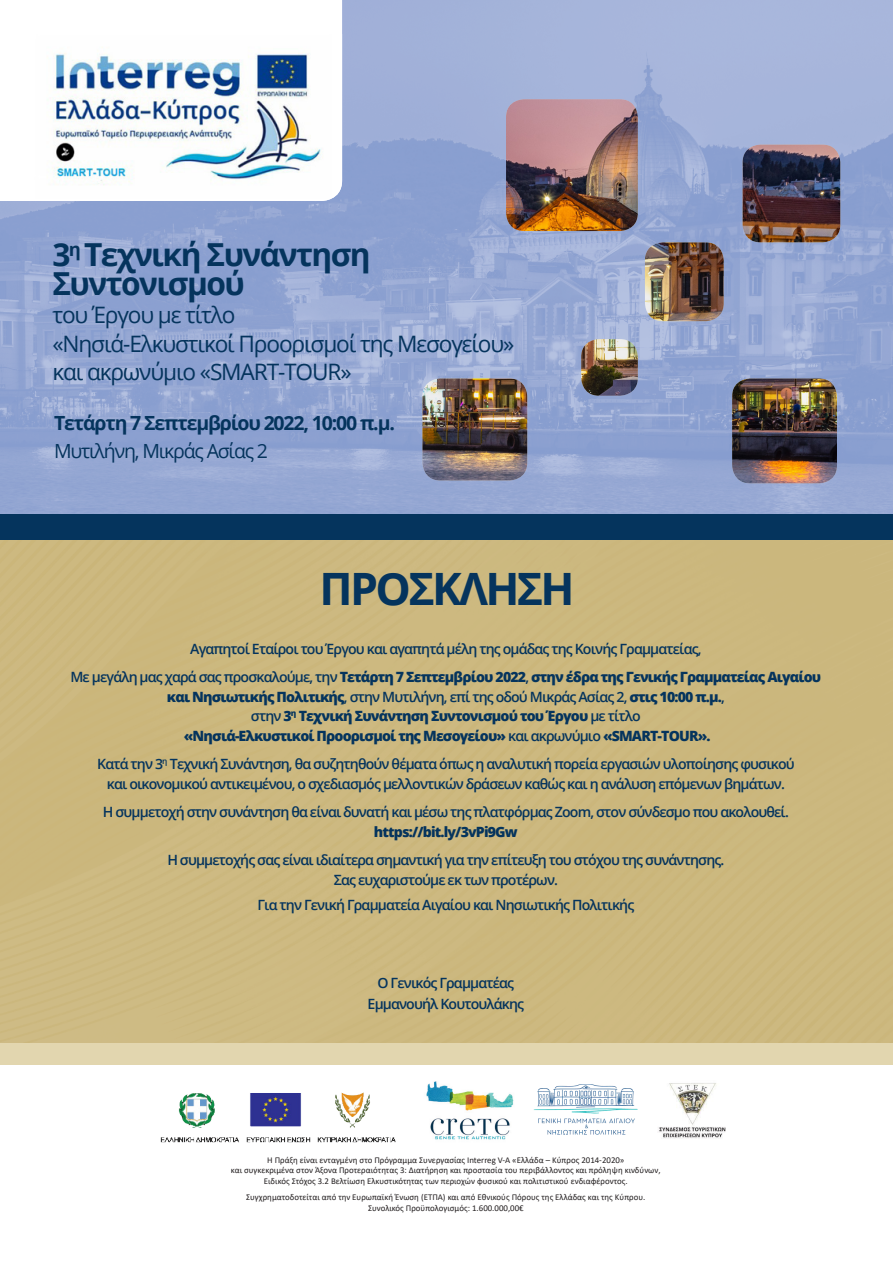
<style>
.page{position:relative;width:893px;height:1263px;background:#fff}
.page>*{position:absolute;margin:0;border:0;box-sizing:border-box;transform-origin:0 0}
.t1{font:700 44.55px "Open Sans";letter-spacing:-.06em;color:#05345d}
.t2{font:700 31.65px/28.5px "Open Sans";letter-spacing:-.05em;color:#05345d}
.t3{font:22.65px "Open Sans";letter-spacing:-.05em;color:#05345d}
.t4{font:700 19.5px "Open Sans";letter-spacing:-.06em;color:#05345d}
.t5{font:19.5px "Open Sans";letter-spacing:-.06em;color:#05345d}
.t6{font:600 14.1px "Open Sans";letter-spacing:-.06em;color:#05345d}
.t7{font:800 14.1px "Open Sans";letter-spacing:-.06em;color:#05345d}
.t8{font:8.85px "Calibri";color:#231f20}
.s1{font-weight:600}
.s2{font-weight:800}
</style>
<div class="page">
<img style="left:0;top:0;width:893px;height:514px">
<svg style="left:0;top:0;width:342px;height:201px"></svg>
<img style="left:34px;top:34px;width:308px;height:167px">
<img style="left:426px;top:1081px;width:88px;height:59px">
<img style="left:533px;top:1084px;width:105px;height:51px">
<img style="left:658px;top:1083px;width:68px;height:56px">
<img style="left:422px;top:99px;width:418px;height:384px">
<div style="left:0;top:1043px;width:893px;height:21px;background:#e2d6af"></div>
<div style="left:0;top:514px;width:893px;height:26px;background:#05345d"></div>
<img style="left:160px;top:1092px;width:236px;height:51px">
<p class="t2" style="left:52px;top:240px;width:320px">3<sup>η</sup> Τεχνική Συνάντηση<br>Συντονισμού</p>
<p class="t3" style="left:52px;top:300px;width:185px">του Έργου με τίτλο</p>
<p class="t3" style="left:52px;top:328px;width:463px">«Νησιά-Ελκυστικοί Προορισμοί της Μεσογείου»</p>
<p class="t3" style="left:52px;top:357px;width:301px">και ακρωνύμιο «SMART-TOUR»</p>
<p class="t4" style="left:54px;top:409px;width:342px">Τετάρτη 7 Σεπτεμβρίου 2022, 10:00 π.μ.</p>
<p class="t5" style="left:54px;top:438px;width:216px">Μυτιλήνη, Μικράς Ασίας 2</p>
<p class="t1" style="left:320px;top:558px;width:257px">ΠΡΟΣΚΛΗΣΗ</p>
<p class="t6" style="left:190px;top:639px;width:513px">Αγαπητοί Εταίροι του Έργου και αγαπητά μέλη της ομάδας της Κοινής Γραμματείας,</p>
<p class="t7" style="left:70px;top:666px;width:752px"><span class="s1">Με μεγάλη μας χαρά σας προσκαλούμε, την</span> Τετάρτη 7 Σεπτεμβρίου 2022<span class="s1">,</span> στην έδρα της Γενικής Γραμματείας Αιγαίου</p>
<p class="t6" style="left:167px;top:687px;width:559px"><span class="s2">και Νησιωτικής Πολιτικής</span>, στην Μυτιλήνη, επί της οδού Μικράς Ασίας 2, <span class="s2">στις 10:00 π.μ.</span>,</p>
<p class="t7" style="left:251px;top:705px;width:391px"><span class="s1">στην</span> 3<sup>η</sup> Τεχνική Συνάντηση Συντονισμού του Έργου <span class="s1">με τίτλο</span></p>
<p class="t7" style="left:184px;top:725px;width:528px">«Νησιά-Ελκυστικοί Προορισμοί της Μεσογείου» <span class="s1">και ακρωνύμιο</span> «SMART-TOUR».</p>
<p class="t6" style="left:97px;top:754px;width:699px">Κατά την 3<sup>η</sup> Τεχνική Συνάντηση, θα συζητηθούν θέματα όπως η αναλυτική πορεία εργασιών υλοποίησης φυσικού</p>
<p class="t6" style="left:107px;top:774px;width:680px">και οικονομικού αντικειμένου, ο σχεδιασμός μελλοντικών δράσεων καθώς και η ανάλυση επόμενων βημάτων.</p>
<p class="t6" style="left:103px;top:802px;width:688px">Η συμμετοχή στην συνάντηση θα είναι δυνατή και μέσω της πλατφόρμας Zoom, στον σύνδεσμο που ακολουθεί.</p>
<p class="t7" style="left:374px;top:821px;width:145px">https://bit.ly/3vPi9Gw</p>
<p class="t6" style="left:167px;top:850px;width:559px">Η συμμετοχής σας είναι ιδιαίτερα σημαντική για την επίτευξη του στόχου της συνάντησης.</p>
<p class="t6" style="left:334px;top:870px;width:226px">Σας ευχαριστούμε εκ των προτέρων.</p>
<p class="t6" style="left:257px;top:895px;width:378px">Για την Γενική Γραμματεία Αιγαίου και Νησιωτικής Πολιτικής</p>
<p class="t6" style="left:377px;top:973px;width:138px">Ο Γενικός Γραμματέας</p>
<p class="t6" style="left:368px;top:994px;width:158px">Εμμανουήλ Κουτουλάκης</p>
<p class="t8" style="left:267px;top:1154px;width:359px">Η Πράξη είναι ενταγμένη στο Πρόγραμμα Συνεργασίας Interreg V-A «Ελλάδα – Κύπρος 2014-2020»</p>
<p class="t8" style="left:231px;top:1164px;width:431px">και συγκεκριμένα στον Άξονα Προτεραιότητας 3: Διατήρηση και προστασία του περιβάλλοντος και πρόληψη κινδύνων,</p>
<p class="t8" style="left:264px;top:1175px;width:365px">Ειδικός Στόχος 3.2 Βελτίωση Ελκυστικότητας των περιοχών φυσικού και πολιτιστικού ενδιαφέροντος.</p>
<p class="t8" style="left:246px;top:1191px;width:401px">Συγχρηματοδοτείται από την Ευρωπαϊκή Ένωση (ΕΤΠΑ) και από Εθνικούς Πόρους της Ελλάδας και της Κύπρου.</p>
<p class="t8" style="left:368px;top:1201px;width:157px">Συνολικός Προϋπολογισμός: 1.600.000,00€</p>
</div>
